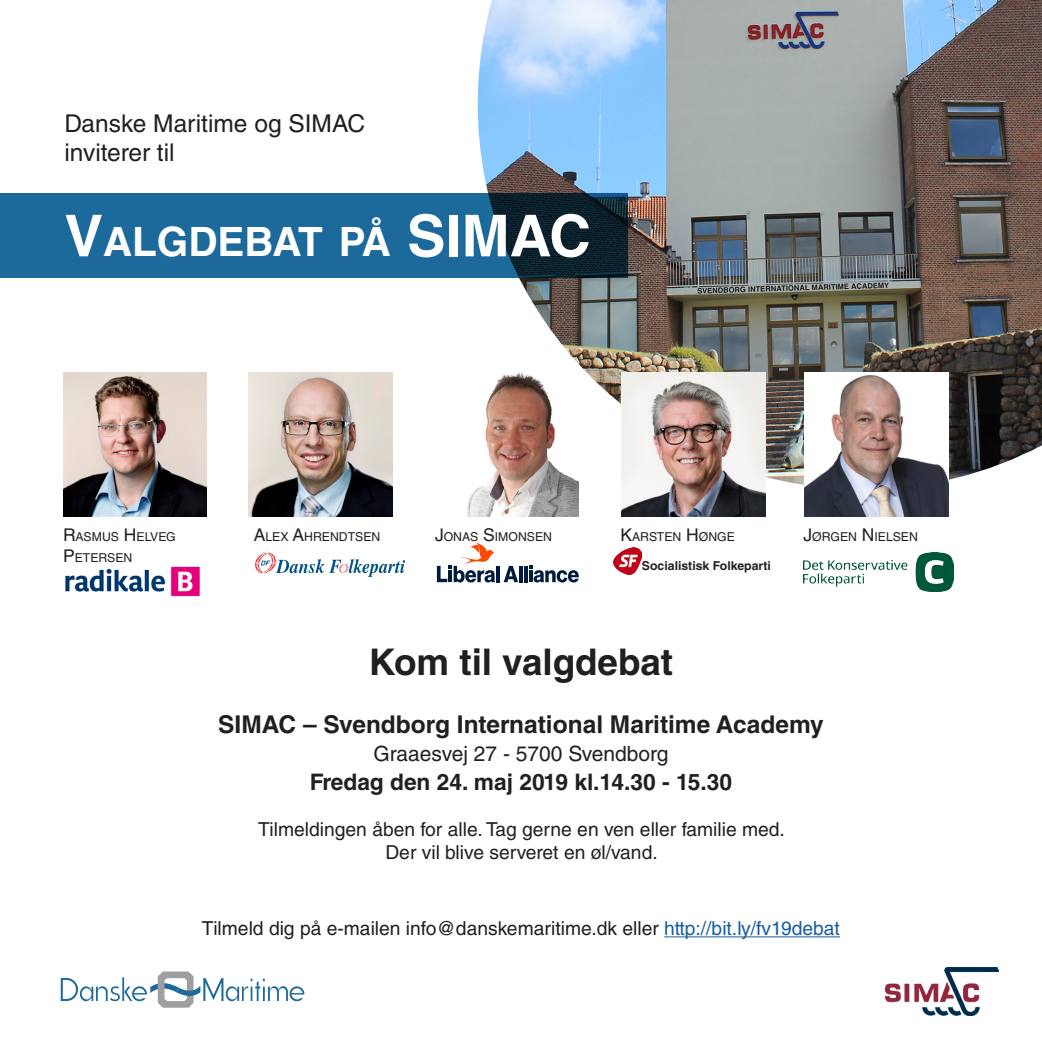
<style>
.page{position:relative;width:1042px;height:1042px;background:#fff}
.page>*{position:absolute;margin:0;border:0;box-sizing:border-box;transform-origin:0 0}
.t1{font:700 40.43px "Helvetica LT Std";color:#fff}
.t2{font:700 36.75px "Helvetica LT Std";color:#231f20}
.t3{font:700 24.5px "Helvetica LT Std";color:#231f20}
.t4{font:24.5px "Helvetica LT Std";color:#231f20}
.t5{font:700 22.75px "Helvetica LT Std";color:#231f20}
.t6{font:21px "Helvetica LT Std";color:#231f20}
.t7{font:19.25px "Helvetica LT Std";color:#231f20}
.t8{font:12.25px "Helvetica LT Std";color:#231f20}
.t9{font:700 12.25px "Helvetica LT Std";color:#231f20}
.s1{font-size:57.75px}
.s2{font-size:17.5px}
.s3{color:#175d9e}
</style>
<div class="page">
<img style="left:478px;top:0;width:564px;height:489px">
<hr style="left:664px;top:936px;width:176px;height:1px;background:#175d9e">
<svg style="left:61px;top:971px;width:243px;height:36px"></svg>
<img style="left:885px;top:967px;width:114px;height:49px">
<svg style="left:0;top:193px;width:628px;height:85px;fill:#1c6a9c"></svg>
<img style="left:249px;top:372px;width:144px;height:144px">
<svg style="left:255px;top:552px;width:150px;height:25px"></svg>
<img style="left:63px;top:372px;width:144px;height:144px">
<img style="left:65px;top:566px;width:135px;height:31px">
<img style="left:467px;top:372px;width:111px;height:144px">
<hr style="left:496px;top:566px;width:4px;height:16px;background:#001a3d">
<svg style="left:504px;top:566px;width:14px;height:16px"></svg>
<hr style="left:519px;top:566px;width:3px;height:16px;background:#001a3d">
<hr style="left:524px;top:566px;width:3px;height:16px;background:#001a3d">
<svg style="left:529px;top:566px;width:50px;height:16px"></svg>
<svg style="left:437px;top:542px;width:58px;height:40px"></svg>
<img style="left:621px;top:372px;width:144px;height:144px">
<img style="left:613px;top:548px;width:29px;height:27px">
<img style="left:804px;top:372px;width:144px;height:144px">
<img style="left:803px;top:553px;width:150px;height:38px">
<p class="t4" style="left:64px;top:109px;width:302px">Danske Maritime og SIMAC</p>
<p class="t4" style="left:64px;top:138px;width:112px">inviterer til</p>
<p class="t1" style="left:64px;top:217px;width:528px"><span class="s1">V</span>ALGDEBAT PÅ <span class="s1">SIMAC</span></p>
<p class="t8" style="left:63px;top:530px;width:114px"><span class="s2">R</span>ASMUS <span class="s2">H</span> ELVEG</p>
<p class="t8" style="left:254px;top:530px;width:128px"><span class="s2">A</span>LEX <span class="s2">A</span>HRENDTSEN</p>
<p class="t8" style="left:63px;top:551px;width:71px"><span class="s2">P</span>ETERSEN</p>
<p class="t8" style="left:435px;top:530px;width:118px"><span class="s2">J</span>ONAS <span class="s2">S</span>IMONSEN</p>
<p class="t8" style="left:620px;top:530px;width:116px"><span class="s2">K</span>ARSTEN <span class="s2">H</span> ØNGE</p>
<p class="t9" style="left:642px;top:558px;width:130px">Socialistisk Folkeparti</p>
<p class="t8" style="left:803px;top:530px;width:116px"><span class="s2">J</span>ØRGEN <span class="s2">N</span> IELSEN</p>
<p class="t2" style="left:369px;top:639px;width:306px">Kom til valgdebat</p>
<p class="t3" style="left:218px;top:710px;width:607px">SIMAC – Svendborg International Maritime Academy</p>
<p class="t6" style="left:373px;top:741px;width:297px">Graaesvej 27 - 5700 Svendborg</p>
<p class="t5" style="left:310px;top:768px;width:424px">Fredag den 24. maj 2019 kl.14.30 - 15.30</p>
<p class="t7" style="left:258px;top:818px;width:528px">Tilmeldingen åben for alle. Tag gerne en ven eller familie med.</p>
<p class="t7" style="left:385px;top:841px;width:274px">Der vil blive serveret en øl/vand.</p>
<p class="t7" style="left:202px;top:917px;width:639px">Tilmeld dig på e-mailen info@danskemaritime.dk eller <span class="s3">http://bit.ly/fv19debat</span></p>
</div>
